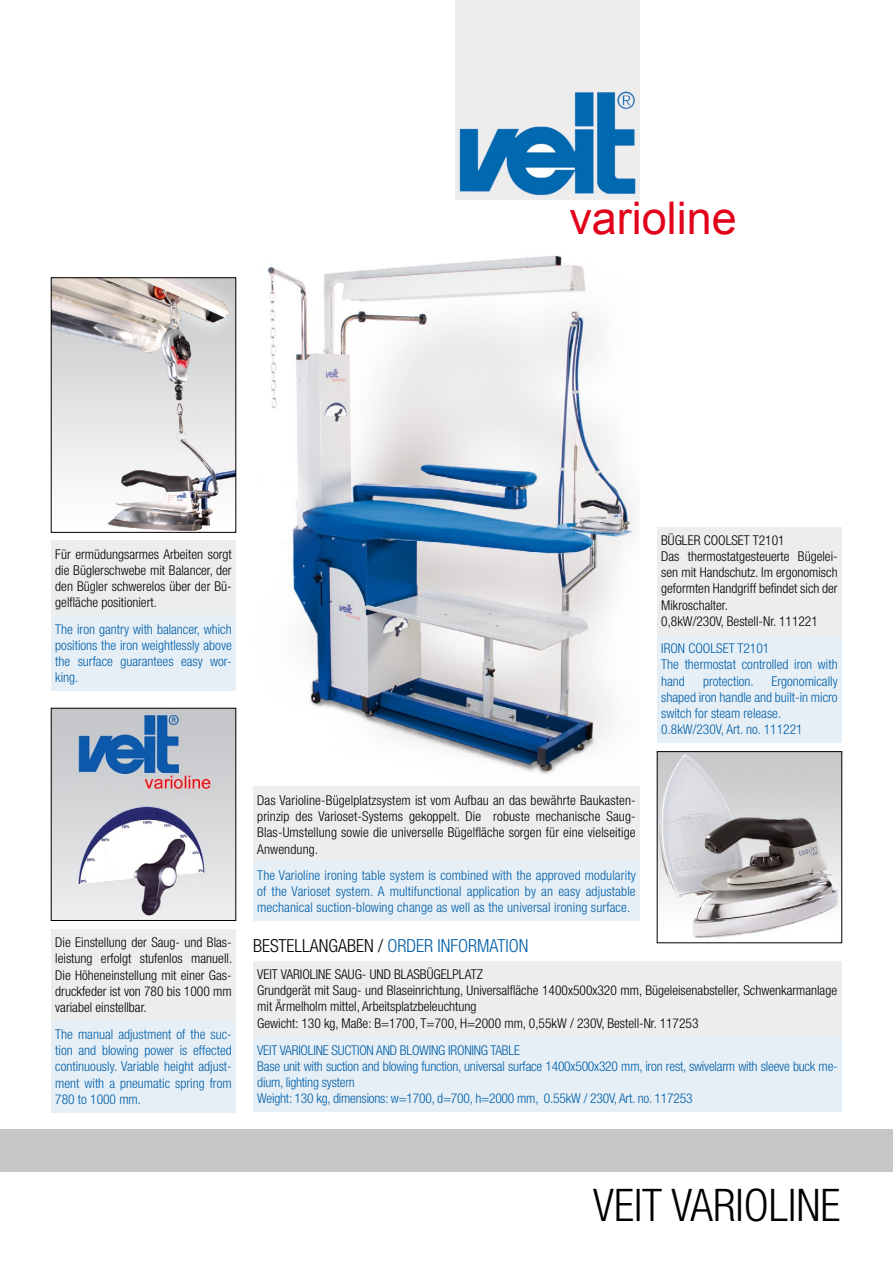
<style>
.page{position:relative;width:893px;height:1263px;background:#fff}
.page>*{position:absolute;margin:0;border:0;box-sizing:border-box;transform-origin:0 0}
.t1{font:300 condensed 45px "Helvetica Neue";color:#000}
.t2{font:45px "Arial";color:#e2001a}
.t3{font:300 condensed 18px "Helvetica Neue";color:#005ea8}
.t4{font:300 condensed 18px "Helvetica Neue";color:#000}
.t5{font:300 condensed 13.5px/16.2px "Helvetica Neue";color:#000;text-align:justify}
.t6{font:300 condensed 13.5px/16.2px "Helvetica Neue";color:#005ea8;text-align:justify}
.s1{color:#000}
</style>
<div class="page">
<img style="left:53px;top:710px;width:181px;height:209px">
<div style="left:51px;top:708px;width:185px;height:213px;border:1px solid #000"></div>
<img style="left:659px;top:753px;width:181px;height:186px">
<div style="left:657px;top:751px;width:185px;height:192px;border:1px solid #000"></div>
<div style="left:0;top:1129px;width:893px;height:42px;background:#c5c6c8"></div>
<div style="left:51px;top:929px;width:185px;height:92px;background:#eceded"></div>
<div style="left:51px;top:1021px;width:185px;height:91px;background:#e6eff6"></div>
<img style="left:267px;top:255px;width:367px;height:519px">
<div style="left:657px;top:527px;width:185px;height:107px;background:#eceded"></div>
<div style="left:657px;top:635px;width:185px;height:108px;background:#e6eff6"></div>
<div style="left:253px;top:787px;width:387px;height:75px;background:#eceded"></div>
<div style="left:253px;top:861px;width:387px;height:60px;background:#e6eff6"></div>
<div style="left:253px;top:961px;width:588px;height:75px;background:#eceded"></div>
<div style="left:253px;top:1036px;width:589px;height:76px;background:#e6eff6"></div>
<div style="left:51px;top:540px;width:185px;height:76px;background:#eceded"></div>
<img style="left:455px;top:0;width:185px;height:200px">
<div style="left:51px;top:616px;width:185px;height:75px;background:#e6eff6"></div>
<img style="left:53px;top:280px;width:181px;height:250px">
<h1 class="t2" style="left:569px;top:188px;width:169px">varioline</h1>
<p class="t5" style="left:55px;top:546px;width:178px">Für ermüdungsarmes Arbeiten sorgt die Büglerschwebe mit Balancer, der den Bügler schwerelos über der Bü&shy;gelfläche positioniert.</p>
<p class="t6" style="left:55px;top:621px;width:178px">The iron gantry with balancer, which positions the iron weightlessly above the surface guarantees easy wor&shy;king.</p>
<p class="t5" style="left:661px;top:532px;width:21px">Bügler</p>
<p class="t5" style="left:661px;top:532px;width:178px;text-align:left;text-indent:42px">CoolSet T2101<br>Das thermostatgesteuerte Bügelei&shy;sen mit Handschutz. Im ergonomisch geformten Handgriff befindet sich der<br>Mikroschalter.<br>0,8kW/230V, Bestell-Nr. 111221</p>
<p class="t6" style="left:661px;top:640px;width:11px">Iron</p>
<p class="t6" style="left:661px;top:640px;width:178px;text-align:left;text-indent:27px">CoolSet T2101<br>The thermostat controlled iron with hand</p>
<p class="t6" style="left:661px;top:673px;width:178px;text-align:left;text-indent:110px">Ergonomically shaped iron handle and built-in micro switch for steam release.<br>0.8kW/230V, Art. no. 111221</p>
<p class="t6" style="left:703px;top:673px;width:52px">protection.</p>
<p class="t5" style="left:55px;top:934px;width:178px">Die Einstellung der Saug- und Blas&shy;leistung erfolgt stufenlos manuell.<br>Die Höheneinstellung mit einer Gas&shy;druckfeder ist von 780 bis 1000 mm variabel einstellbar.</p>
<p class="t6" style="left:55px;top:1026px;width:178px">The manual adjustment of the suc&shy;tion and blowing power is effected continuously. Variable height adjust&shy;ment with a pneumatic spring from 780 to 1000 mm.</p>
<p class="t5" style="left:257px;top:792px;width:380px">Das Varioline-Bügelplatzsystem ist vom Aufbau an das bewährte Baukasten&shy;prinzip des Varioset-Systems gekoppelt. Die robuste mechanische Saug-Blas-Umstellung sowie die universelle Bügelfläche sorgen für eine vielseitige Anwendung.</p>
<p class="t6" style="left:257px;top:866px;width:380px">The Varioline ironing table system is combined with the approved modularity of the Varioset system. A multifunctional application by an easy adjustable mechanical suction-blowing change as well as the universal ironing surface.</p>
<h2 class="t4" style="left:253px;top:935px;width:19px">Bestellangaben</h2>
<h2 class="t3" style="left:378px;top:935px;width:29px"><span class="s1">/</span> Order</h2>
<h2 class="t3" style="left:438px;top:935px;width:13px">Information</h2>
<p class="t5" style="left:257px;top:966px;width:36px">VEIT Varioline</p>
<p class="t5" style="left:335px;top:966px;width:43px">Saug - und</p>
<p class="t5" style="left:394px;top:966px;width:14px">Blasb</p>
<p class="t5" style="left:427px;top:966px;width:14px">ügelplat</p>
<p class="t5" style="left:257px;top:966px;width:581px;text-align:left;text-indent:219px">z<br>Grundgerät mit Saug- und Blaseinrichtung, Universalfläche 1400x500x320 mm, Bügeleisenabsteller, Schwenkarmanlage mit Ärmelholm mittel, Arbeitsplatzbeleuchtung<br>Gewicht: 130 kg, Maße: B=1700, T=700, H=2000 mm, 0,55kW / 230V, Bestell-Nr. 117253</p>
<p class="t6" style="left:257px;top:1042px;width:35px">VEIT Varioline</p>
<p class="t6" style="left:332px;top:1042px;width:7px">suction</p>
<p class="t6" style="left:376px;top:1042px;width:8px">and</p>
<p class="t6" style="left:400px;top:1042px;width:8px">blowing</p>
<p class="t6" style="left:448px;top:1042px;width:7px">ironing</p>
<p class="t6" style="left:257px;top:1042px;width:582px;text-align:left;text-indent:233px">table<br>Base unit with suction and blowing function, universal surface 1400x500x320 mm, iron rest, swivelarm with sleeve buck me&shy;dium, lighting system<br>Weight: 130 kg, dimensions: w=1700, d=700, h=2000 mm, 0.55kW / 230V, Art. no. 117253</p>
<h1 class="t1" style="left:593px;top:1179px;width:249px">VEIT VARIOLINE</h1>
</div>
